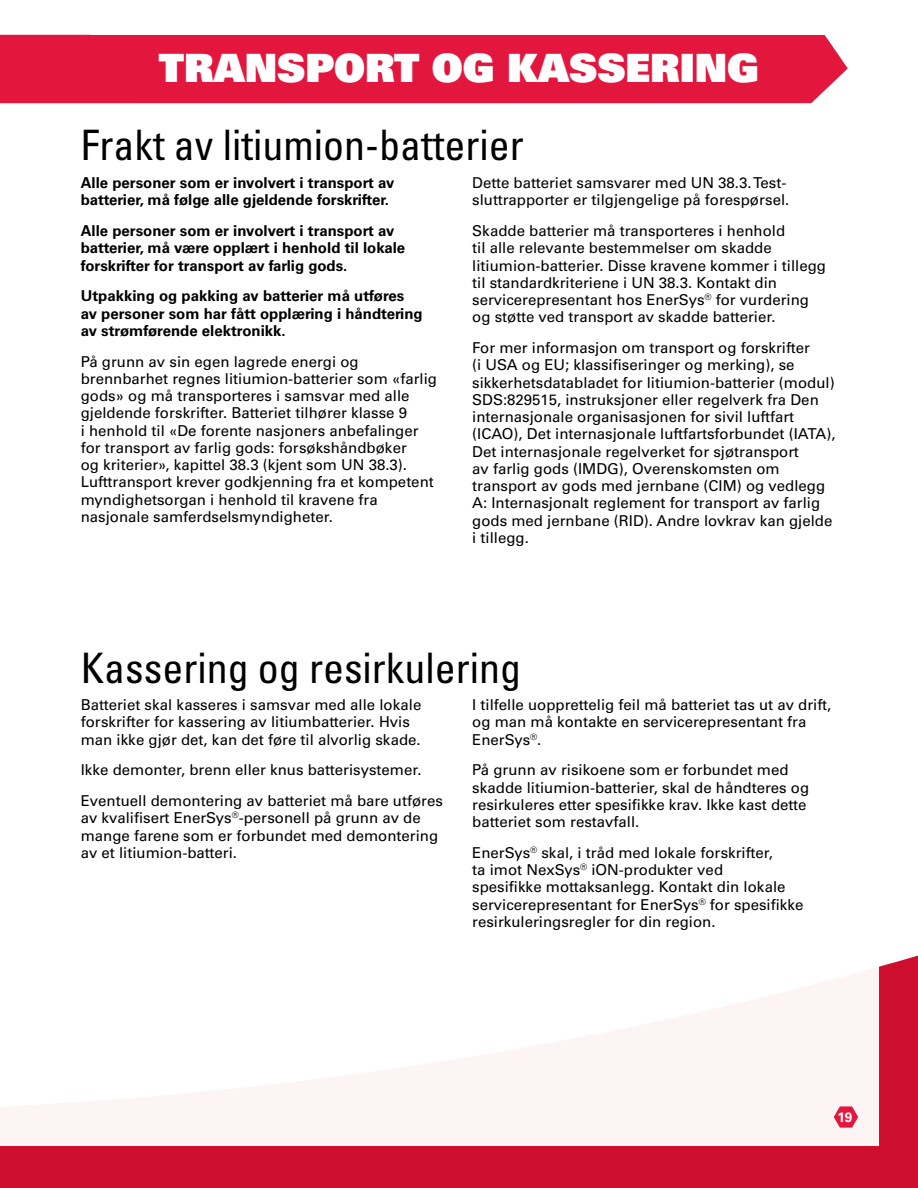
<style>
.page{position:relative;width:918px;height:1188px;background:#fff}
.page>*{position:absolute;margin:0;border:0;box-sizing:border-box;transform-origin:0 0}
.Labels{font:condensed 42px "Univers LT Std";color:#000}
.t1{font:39px "Univers LT Std X Black";color:#fff}
.Labels-2{font:15px/17.2px "Univers LT Std";color:#000}
.Labels-3{font:700 15px/17.2px "Univers LT Std";color:#000}
.t2{font:700 13.5px "Univers LT Std";color:#fff}
</style>
<div class="page">
<div style="left:0;top:955px;width:918px;height:233px;background:#ce0e2d"></div>
<div style="left:0;top:857px;width:879px;height:289px;background:#fff"></div>
<div style="left:135px;top:35px;width:713px;height:68px;background:#e3173e"></div>
<div style="left:0;top:35px;width:135px;height:68px;background:#e3173e"></div>
<svg style="left:834px;top:1106px;width:24px;height:22px"></svg>
<p class="t1" style="left:159px;top:42px;width:602px">TRANSPORT OG KASSERING</p>
<p class="Labels" style="left:81px;top:118px;width:444px">Frakt av litiumion-batterier</p>
<p class="Labels-3" style="left:81px;top:174px;width:315px">Alle personer som er involvert i transport av batterier, må følge alle gjeldende forskrifter.</p>
<p class="Labels-3" style="left:81px;top:222px;width:326px">Alle personer som er involvert i transport av batterier, må være opplært i henhold til lokale forskrifter for transport av farlig gods.</p>
<p class="Labels-3" style="left:81px;top:288px;width:344px">Utpakking og pakking av batterier må utføres av personer som har fått opplæring i håndtering av strømførende elektronikk.</p>
<p class="Labels-2" style="left:81px;top:353px;width:358px">På grunn av sin egen lagrede energi og brennbarhet regnes litiumion-batterier som «farlig gods» og må transporteres i samsvar med alle gjeldende forskrifter. Batteriet tilhører klasse 9<br>i henhold til «De forente nasjoners anbefalinger for transport av farlig gods: forsøkshåndbøker<br>og kriterier», kapittel 38.3 (kjent som UN 38.3).<br>Lufttransport krever godkjenning fra et kompetent myndighetsorgan i henhold til kravene fra nasjonale samferdselsmyndigheter.</p>
<p class="Labels-2" style="left:472px;top:174px;width:319px">Dette batteriet samsvarer med UN 38.3. Test&shy;sluttrapporter er tilgjengelige på forespørsel.</p>
<p class="Labels-2" style="left:472px;top:222px;width:355px">Skadde batterier må transporteres i henhold<br>til alle relevante bestemmelser om skadde litiumion-batterier. Disse kravene kommer i tillegg til standardkriteriene i UN 38.3. Kontakt din servicerepresentant hos EnerSys<sup>®</sup> for vurdering og støtte ved transport av skadde batterier.</p>
<p class="Labels-2" style="left:472px;top:339px;width:365px">For mer informasjon om transport og forskrifter<br>(i USA og EU; klassifiseringer og merking), se sikkerhetsdatabladet for litiumion-batterier (modul)<br>SDS:829515, instruksjoner eller regelverk fra Den internasjonale organisasjonen for sivil luftfart (ICAO), Det internasjonale luftfartsforbundet (IATA), Det internasjonale regelverket for sjøtransport<br>av farlig gods (IMDG), Overenskomsten om transport av gods med jernbane (CIM) og vedlegg A: Internasjonalt reglement for transport av farlig gods med jernbane (RID). Andre lovkrav kan gjelde i tillegg.</p>
<p class="Labels" style="left:81px;top:641px;width:442px">Kassering og resirkulering</p>
<p class="Labels-2" style="left:81px;top:696px;width:342px">Batteriet skal kasseres i samsvar med alle lokale forskrifter for kassering av litiumbatterier. Hvis man ikke gjør det, kan det føre til alvorlig skade.</p>
<p class="Labels-2" style="left:81px;top:761px;width:342px">Ikke demonter, brenn eller knus batterisystemer.</p>
<p class="Labels-2" style="left:81px;top:792px;width:364px">Eventuell demontering av batteriet må bare utføres av kvalifisert EnerSys<sup>®</sup>-personell på grunn av de mange farene som er forbundet med demontering av et litiumion-batteri.</p>
<p class="Labels-2" style="left:472px;top:696px;width:360px">I tilfelle uopprettelig feil må batteriet tas ut av drift, og man må kontakte en servicerepresentant fra<br>EnerSys<sup>®</sup>.</p>
<p class="Labels-2" style="left:472px;top:761px;width:338px">På grunn av risikoene som er forbundet med skadde litiumion-batterier, skal de håndteres og resirkuleres etter spesifikke krav. Ikke kast dette batteriet som restavfall.</p>
<p class="Labels-2" style="left:472px;top:844px;width:333px">EnerSys<sup>®</sup> skal, i tråd med lokale forskrifter,<br>ta imot NexSys<sup>®</sup> iON-produkter ved<br>spesifikke mottaksanlegg. Kontakt din lokale servicerepresentant for EnerSys<sup>®</sup> for spesifikke resirkuleringsregler for din region.</p>
<p class="t2" style="left:838px;top:1109px;width:16px">19</p>
</div>
